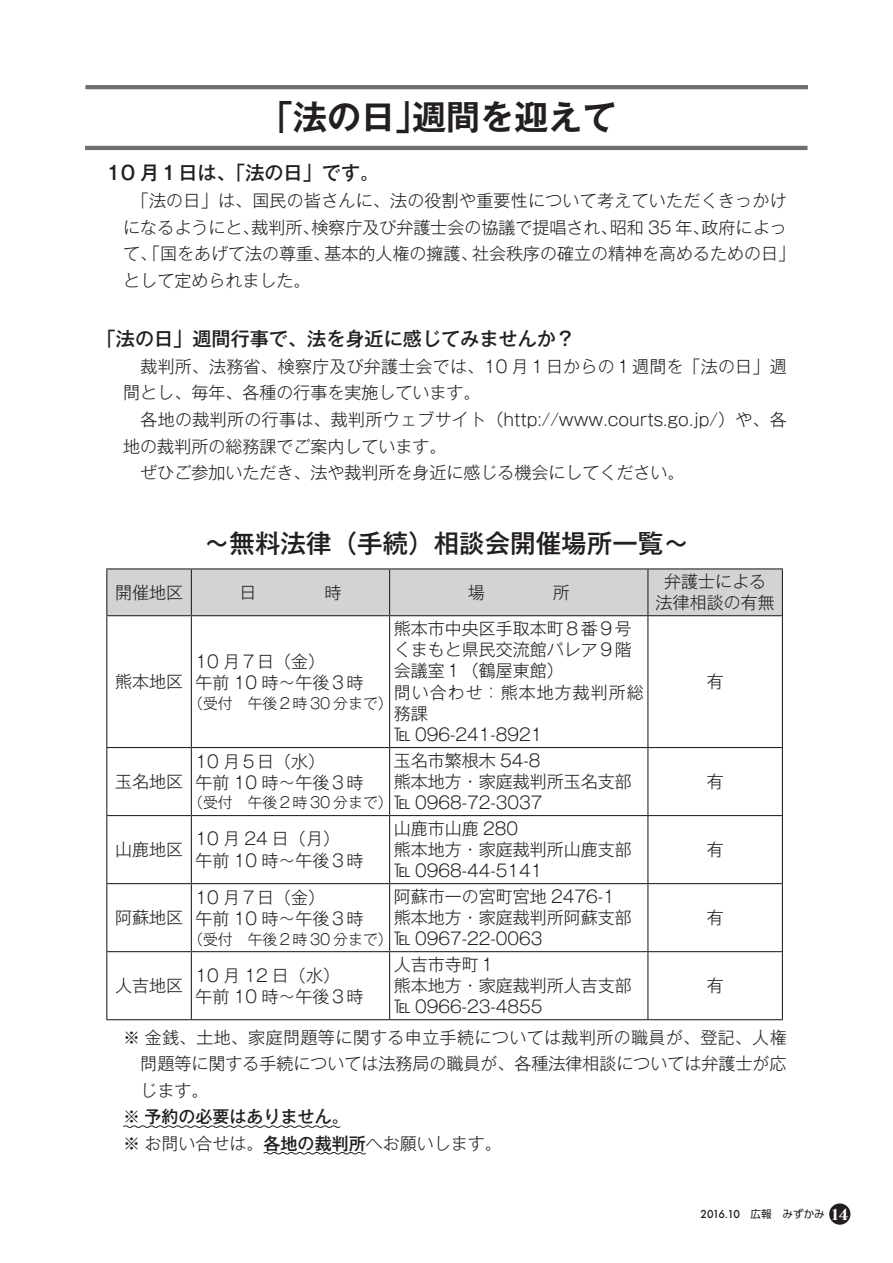
<style>
.page{position:relative;width:893px;height:1263px;background:#fff}
.page>*{position:absolute;margin:0;border:0;box-sizing:border-box;transform-origin:0 0}
.t1{font:34.05px "Gothic MB101 Pr 6 De Bold 90 pv RKSJ H";color:#231f20}
.t2{font:25.5px "Gothic MB101 Pr 6 Medium 90 pv RKSJ H";color:#231f20}
.t3{font:19.2px "Gothic MB101 Pr 6 Medium 90 pv RKSJ H";color:#231f20}
.t4{font:16.95px/21.3px "Gothic MB101 Pr 6 Light 90 pv RKSJ H";color:#231f20}
.t5{font:16.95px "Gothic MB101 Pr 6 Medium 90 pv RKSJ H";color:#231f20}
.t6{font:14.85px "Gothic MB101 Pr 6 Light 90 pv RKSJ H";color:#231f20}
.t7{font:500 10.65px "Futura";letter-spacing:-.07em;color:#231f20}
.s1{font-family:"Gothic MB101 Pr 6 Medium 90 pv RKSJ H"}
.s2{font-family:"UD Shin Go Pro Regular 90 pv RKSJ H";font-weight:400}
.s3{font-family:"Matisse CID EB 83 pv RKSJ H";font-weight:400;font-size:14.85px;color:#fff}
</style>
<div class="page">
<div style="left:829px;top:1203px;width:21px;height:22px;background:#231f20;border-radius:50%"></div>
<svg style="left:123px;top:1125px;width:218px;height:3px"></svg>
<svg style="left:263px;top:1152px;width:103px;height:3px"></svg>
<div style="left:107px;top:569px;width:675px;height:46px;background:#d1d3d4"></div>
<hr style="left:106px;top:568px;width:85px;height:1px;background:#231f20">
<hr style="left:106px;top:569px;width:1px;height:46px;background:#231f20">
<hr style="left:191px;top:568px;width:199px;height:1px;background:#231f20">
<hr style="left:191px;top:569px;width:1px;height:46px;background:#231f20">
<hr style="left:390px;top:568px;width:258px;height:1px;background:#231f20">
<hr style="left:389px;top:569px;width:1px;height:46px;background:#231f20">
<hr style="left:648px;top:568px;width:135px;height:1px;background:#231f20">
<hr style="left:647px;top:569px;width:1px;height:46px;background:#231f20">
<hr style="left:782px;top:569px;width:1px;height:46px;background:#231f20">
<hr style="left:106px;top:615px;width:85px;height:1px;background:#231f20">
<hr style="left:106px;top:616px;width:1px;height:131px;background:#231f20">
<hr style="left:191px;top:615px;width:199px;height:1px;background:#231f20">
<hr style="left:191px;top:616px;width:1px;height:131px;background:#231f20">
<hr style="left:390px;top:615px;width:258px;height:1px;background:#231f20">
<hr style="left:389px;top:616px;width:1px;height:131px;background:#231f20">
<hr style="left:648px;top:615px;width:135px;height:1px;background:#231f20">
<hr style="left:647px;top:616px;width:1px;height:131px;background:#231f20">
<hr style="left:782px;top:616px;width:1px;height:131px;background:#231f20">
<hr style="left:106px;top:747px;width:85px;height:1px;background:#231f20">
<hr style="left:106px;top:748px;width:1px;height:67px;background:#231f20">
<hr style="left:191px;top:747px;width:199px;height:1px;background:#231f20">
<hr style="left:191px;top:748px;width:1px;height:67px;background:#231f20">
<hr style="left:390px;top:747px;width:258px;height:1px;background:#231f20">
<hr style="left:389px;top:748px;width:1px;height:67px;background:#231f20">
<hr style="left:648px;top:747px;width:135px;height:1px;background:#231f20">
<hr style="left:647px;top:748px;width:1px;height:67px;background:#231f20">
<hr style="left:782px;top:748px;width:1px;height:67px;background:#231f20">
<hr style="left:106px;top:815px;width:85px;height:1px;background:#231f20">
<hr style="left:106px;top:816px;width:1px;height:67px;background:#231f20">
<hr style="left:191px;top:815px;width:199px;height:1px;background:#231f20">
<hr style="left:191px;top:816px;width:1px;height:67px;background:#231f20">
<hr style="left:390px;top:815px;width:258px;height:1px;background:#231f20">
<hr style="left:389px;top:816px;width:1px;height:67px;background:#231f20">
<hr style="left:648px;top:815px;width:135px;height:1px;background:#231f20">
<hr style="left:647px;top:816px;width:1px;height:67px;background:#231f20">
<hr style="left:782px;top:816px;width:1px;height:67px;background:#231f20">
<hr style="left:106px;top:883px;width:85px;height:1px;background:#231f20">
<hr style="left:106px;top:884px;width:1px;height:67px;background:#231f20">
<hr style="left:191px;top:883px;width:199px;height:1px;background:#231f20">
<hr style="left:191px;top:884px;width:1px;height:67px;background:#231f20">
<hr style="left:390px;top:883px;width:258px;height:1px;background:#231f20">
<hr style="left:389px;top:884px;width:1px;height:67px;background:#231f20">
<hr style="left:648px;top:883px;width:135px;height:1px;background:#231f20">
<hr style="left:647px;top:884px;width:1px;height:67px;background:#231f20">
<hr style="left:782px;top:884px;width:1px;height:67px;background:#231f20">
<hr style="left:106px;top:951px;width:85px;height:1px;background:#231f20">
<hr style="left:106px;top:952px;width:1px;height:67px;background:#231f20">
<hr style="left:191px;top:951px;width:199px;height:1px;background:#231f20">
<hr style="left:191px;top:952px;width:1px;height:67px;background:#231f20">
<hr style="left:390px;top:951px;width:258px;height:1px;background:#231f20">
<hr style="left:389px;top:952px;width:1px;height:67px;background:#231f20">
<hr style="left:648px;top:951px;width:135px;height:1px;background:#231f20">
<hr style="left:647px;top:952px;width:1px;height:67px;background:#231f20">
<hr style="left:782px;top:952px;width:1px;height:67px;background:#231f20">
<hr style="left:106px;top:1019px;width:677px;height:1px;background:#231f20">
<hr style="left:85px;top:85px;width:723px;height:4px;background:#6d6e70">
<hr style="left:85px;top:146px;width:722px;height:4px;background:#6d6e70">
<h1 class="t1" style="left:259px;top:105px;width:359px">「法の日」週間を迎えて</h1>
<p class="t3" style="left:106px;top:166px;width:275px">10 月１日は、「法の日」です。</p>
<p class="t4" style="left:123px;top:190px;width:673px;line-height:26.5px;text-indent:9px">「法の日」は、国民の皆さんに、法の役割や重要性について考えていただくきっかけになるようにと、裁判所、検察庁及び弁護士会の協議で提唱され、昭和 35 年、政府によって、「国をあげて法の尊重、基本的人権の擁護、社会秩序の確立の精神を高めるための日」として定められました。</p>
<p class="t3" style="left:97px;top:332px;width:480px">「法の日」週間行事で、法を身近に感じてみませんか？</p>
<p class="t4" style="left:123px;top:355px;width:665px;line-height:26.5px">　裁判所、法務省、検察庁及び弁護士会では、10 月１日からの１週間を「法の日」週間とし、毎年、各種の行事を実施しています。<br>　各地の裁判所の行事は、裁判所ウェブサイト（http://www.courts.go.jp/）や、各地の裁判所の総務課でご案内しています。<br>　ぜひご参加いただき、法や裁判所を身近に感じる機会にしてください。</p>
<h2 class="t2" style="left:204px;top:533px;width:486px">～無料法律（手続）相談会開催場所一覧～</h2>
<p class="t4" style="left:115px;top:584px;width:70px">開催地区</p>
<p class="t4" style="left:656px;top:573px;width:121px;text-align:center">弁護士による法律相談の有無</p>
<p class="t4" style="left:115px;top:673px;width:70px">熊本地区</p>
<p class="t4" style="left:115px;top:773px;width:70px">玉名地区</p>
<p class="t4" style="left:196px;top:653px;width:169px">10 月７日（金）<br>午前 10 時～午後３時</p>
<p class="t6" style="left:188px;top:697px;width:206px">（受付　午後２時 30 分まで）</p>
<p class="t4" style="left:196px;top:753px;width:169px">10 月５日（水）<br>午前 10 時～午後３時</p>
<p class="t6" style="left:188px;top:797px;width:206px">（受付　午後２時 30 分まで）</p>
<p class="t4" style="left:394px;top:620px;width:251px">熊本市中央区手取本町８番９号くまもと県民交流館パレア９階会議室１（鶴屋東館）<br>問い合わせ：熊本地方裁判所総務課<br>℡ 096-241-8921</p>
<p class="t4" style="left:394px;top:752px;width:240px">玉名市繁根木 54-8<br>熊本地方・家庭裁判所玉名支部℡ 0968-72-3037</p>
<p class="t4" style="left:115px;top:841px;width:70px">山鹿地区</p>
<p class="t4" style="left:196px;top:831px;width:169px">10 月 24 日（月）<br>午前 10 時～午後３時</p>
<p class="t4" style="left:394px;top:820px;width:240px">山鹿市山鹿 280<br>熊本地方・家庭裁判所山鹿支部℡ 0968-44-5141</p>
<p class="t4" style="left:115px;top:909px;width:70px">阿蘇地区</p>
<p class="t4" style="left:196px;top:889px;width:169px">10 月７日（金）<br>午前 10 時～午後３時</p>
<p class="t6" style="left:188px;top:933px;width:206px">（受付　午後２時 30 分まで）</p>
<p class="t4" style="left:394px;top:888px;width:240px">阿蘇市一の宮町宮地 2476-1熊本地方・家庭裁判所阿蘇支部℡ 0967-22-0063</p>
<p class="t4" style="left:707px;top:673px;width:19px">有</p>
<p class="t4" style="left:707px;top:773px;width:19px">有</p>
<p class="t4" style="left:707px;top:841px;width:19px">有</p>
<p class="t4" style="left:707px;top:909px;width:19px">有</p>
<p class="t4" style="left:115px;top:977px;width:70px">人吉地区</p>
<p class="t4" style="left:196px;top:967px;width:169px">10 月 12 日（水）<br>午前 10 時～午後３時</p>
<p class="t4" style="left:394px;top:956px;width:240px">人吉市寺町１<br>熊本地方・家庭裁判所人吉支部℡ 0966-23-4855</p>
<p class="t4" style="left:707px;top:977px;width:19px">有</p>
<p class="t4" style="left:140px;top:1026px;width:648px;line-height:26.5px;text-align:justify;text-indent:-17px">※ 金銭、土地、家庭問題等に関する申立手続については裁判所の職員が、登記、人権問題等に関する手続については法務局の職員が、各種法律相談については弁護士が応じます。</p>
<p class="t5" style="left:123px;top:1111px;width:227px">※ 予約の必要はありません。</p>
<p class="t4" style="left:123px;top:1135px;width:380px">※ お問い合せは。<span class="s1">各地の裁判所</span>へお願いします。</p>
<p class="t7" style="left:700px;top:1207px;width:150px">2016.10 <span class="s2">広報　みずかみ</span> <span class="s3">14</span></p>
</div>
